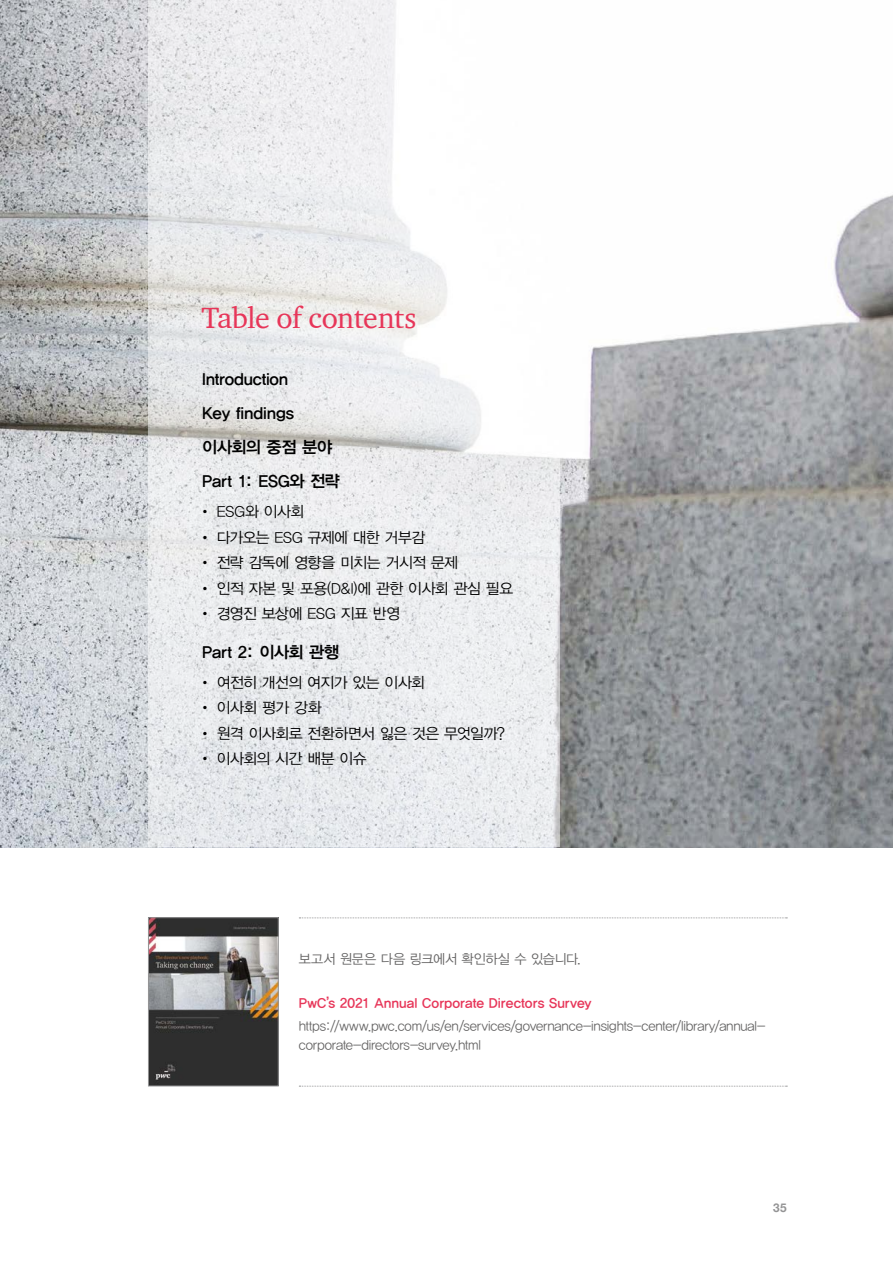
<style>
.page{position:relative;width:893px;height:1263px;background:#fff}
.page>*{position:absolute;margin:0;border:0;box-sizing:border-box;transform-origin:0 0}
.t1{font:30px "ITC Charter Com";letter-spacing:-.02em;color:#e73659}
.t2{font:16.5px/34.2px "YDVYGO34";letter-spacing:-.015em;color:#000}
.t3{font:15px "YDVYGO32";letter-spacing:-.03em;color:#000}
.t4{font:13.5px/19.5px "YDVYGO32";letter-spacing:-.01em;color:#656464}
.t5{font:13.5px "YDVYGO34";color:#e73659}
.t6{font:700 12px "Helvetica Neue LT Pro";color:#949495}
</style>
<div class="page">
<img style="left:0;top:0;width:893px;height:847px">
<svg style="left:148px;top:0;width:411px;height:847px;fill:#edeef0"></svg>
<img style="left:150px;top:919px;width:126px;height:165px">
<div style="left:148px;top:917px;width:130px;height:169px;border:1px solid #949495"></div>
<svg style="left:299px;top:917px;width:488px;height:1px"></svg>
<svg style="left:299px;top:1086px;width:488px;height:1px"></svg>
<h1 class="t1" style="left:201px;top:299px;width:217px">Table of contents</h1>
<p class="t2" style="left:202px;top:361px;width:139px">Introduction<br>Key findings 이사회의 중점 분야<br>Part 1: ESG와 전략</p>
<p class="t3" style="left:198px;top:502px;width:108px">• ESG와 이사회</p>
<p class="t3" style="left:198px;top:527px;width:229px">• 다가오는 ESG 규제에 대한 거부감</p>
<p class="t3" style="left:198px;top:553px;width:261px">• 전략 감독에 영향을 미치는 거시적 문제</p>
<p class="t3" style="left:198px;top:578px;width:317px">• 인적 자본 및 포용(D&amp;I)에 관한 이사회 관심 필요</p>
<p class="t3" style="left:198px;top:604px;width:204px">• 경영진 보상에 ESG 지표 반영</p>
<p class="t2" style="left:202px;top:634px;width:139px">Part 2: 이사회 관행</p>
<p class="t3" style="left:198px;top:672px;width:229px">• 여전히 개선의 여지가 있는 이사회</p>
<p class="t3" style="left:198px;top:697px;width:125px">• 이사회 평가 강화</p>
<p class="t3" style="left:198px;top:723px;width:309px">• 원격 이사회로 전환하면서 잃은 것은 무엇일까?</p>
<p class="t3" style="left:198px;top:748px;width:170px">• 이사회의 시간 배분 이슈</p>
<p class="t4" style="left:299px;top:949px;width:284px">보고서 원문은 다음 링크에서 확인하실 수 있습니다.</p>
<p class="t5" style="left:299px;top:994px;width:294px">PwC’s 2021 Annual Corporate Directors Survey</p>
<p class="t4" style="left:299px;top:1015px;width:468px">https://www.pwc.com/us/en/services/governance-insights-center/library/annual&shy;corporate-directors-survey.html</p>
<p class="t6" style="left:773px;top:1200px;width:15px">35</p>
</div>
